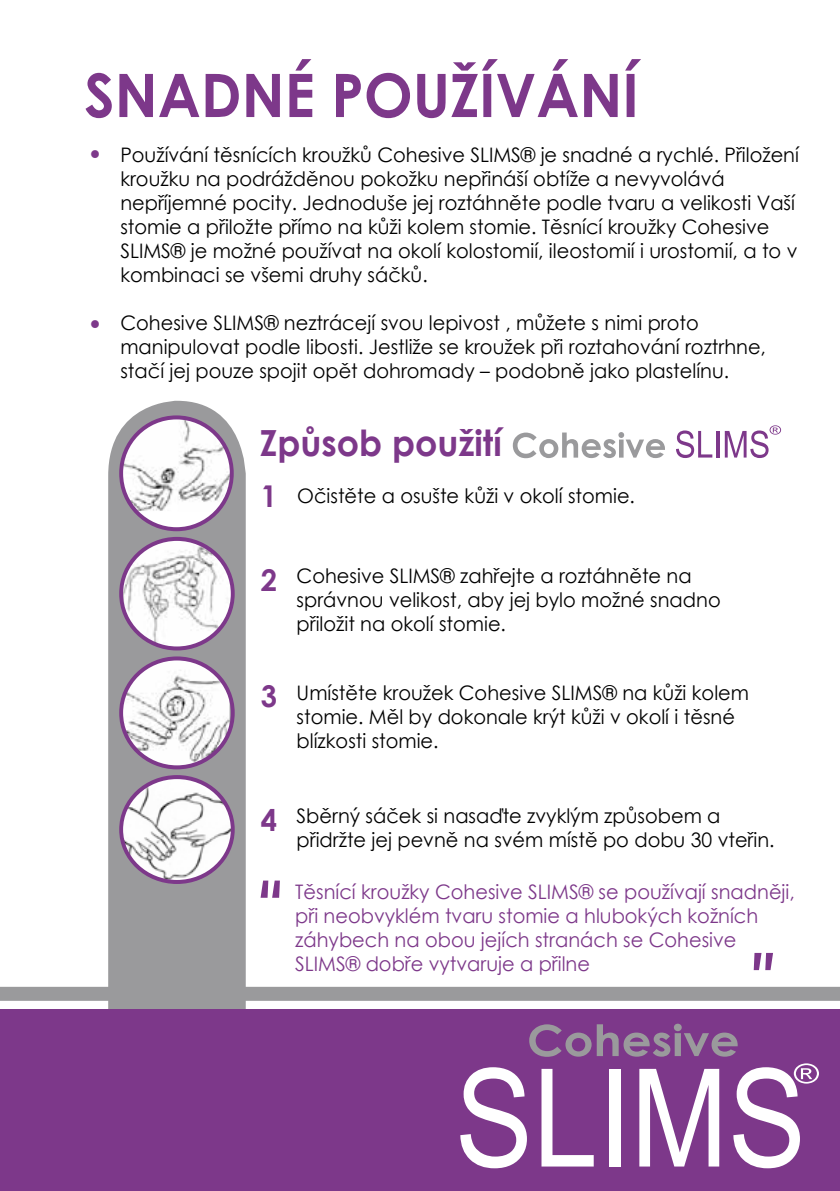
<style>
.page{position:relative;width:840px;height:1191px;background:#fff}
.page>*{position:absolute;margin:0;border:0;box-sizing:border-box;transform-origin:0 0}
.t1{font:80px "Agfa Rotis Sans Serif";color:#7d388a}
.t2{font:700 60px "Century Gothic";color:#7d388a}
.t3{font:700 36px "Century Gothic";color:#7d388a}
.t4{font:700 30px "Century Gothic";color:#7d388a}
.t5{font:22px "Agfa Rotis Sans Serif";color:#7d388a}
.t6{font:20px/24px "Century Gothic";color:#000}
.t7{font:20px/24px "Century Gothic";color:#7d388a}
</style>
<div class="page">
<svg style="left:108px;top:401px;width:137px;height:608px;background:#9f9fa1"></svg>
<div style="left:121px;top:417px;width:111px;height:112px;background:#fff;border-radius:50%"></div>
<img style="left:121px;top:417px;width:111px;height:94px">
<div style="left:119px;top:415px;width:115px;height:116px;border:4px solid #7d388a;border-radius:50%"></div>
<img style="left:121px;top:777px;width:112px;height:105px">
<div style="left:119px;top:775px;width:115px;height:109px;border:4px solid #7d388a;border-radius:50%"></div>
<img style="left:121px;top:539px;width:112px;height:109px">
<div style="left:119px;top:537px;width:115px;height:113px;border:4px solid #7d388a;border-radius:50%"></div>
<img style="left:121px;top:658px;width:108px;height:109px">
<div style="left:119px;top:656px;width:115px;height:113px;border:4px solid #7d388a;border-radius:50%"></div>
<div style="left:0;top:1009px;width:839px;height:182px;background:#7d388a"></div>
<div style="left:0;top:987px;width:839px;height:13px;background:#9a9a9c"></div>
<svg style="left:512px;top:432px;width:152px;height:26px"></svg>
<svg style="left:676px;top:430px;width:36px;height:28px"></svg>
<hr style="left:716px;top:431px;width:3px;height:26px;background:#7d388a">
<svg style="left:724px;top:425px;width:56px;height:33px"></svg>
<svg style="left:529px;top:1023px;width:208px;height:33px"></svg>
<svg style="left:460px;top:1067px;width:66px;height:101px"></svg>
<svg style="left:541px;top:1068px;width:52px;height:98px"></svg>
<div style="left:609px;top:1068px;width:11px;height:98px;background:#fff"></div>
<svg style="left:639px;top:1068px;width:79px;height:98px"></svg>
<svg style="left:733px;top:1063px;width:85px;height:105px"></svg>
<h2 class="t2" style="left:84px;top:50px;width:555px">SNADNÉ POUŽÍVÁNÍ</h2>
<p class="t5" style="left:90px;top:142px;width:12px">•</p>
<p class="t5" style="left:90px;top:311px;width:12px">•</p>
<p class="t6" style="left:120px;top:142px;width:679px">Používání těsnících kroužků Cohesive SLIMS® je snadné a rychlé. Přiložení kroužku na podrážděnou pokožku nepřináší obtíže a nevyvolává nepříjemné pocity. Jednoduše jej roztáhněte podle tvaru a velikosti Vaší stomie a přiložte přímo na kůži kolem stomie. Těsnící kroužky Cohesive SLIMS® je možné používat na okolí kolostomií, ileostomií i urostomií, a to v kombinaci se všemi druhy sáčků.</p>
<p class="t6" style="left:120px;top:310px;width:646px">Cohesive SLIMS® neztrácejí svou lepivost , můžete s nimi proto manipulovat podle libosti. Jestliže se kroužek při roztahování roztrhne, stačí jej pouze spojit opět dohromady – podobně jako plastelínu.</p>
<h3 class="t3" style="left:260px;top:416px;width:243px">Způsob použití</h3>
<h3 class="t4" style="left:261px;top:474px;width:18px">1</h3>
<p class="t6" style="left:297px;top:484px;width:339px">Očistěte a osušte kůži v okolí stomie.</p>
<h3 class="t4" style="left:261px;top:557px;width:18px">2</h3>
<h3 class="t4" style="left:261px;top:673px;width:18px">3</h3>
<p class="t6" style="left:296px;top:563px;width:425px">Cohesive SLIMS® zahřejte a roztáhněte na správnou velikost, aby jej bylo možné snadno přiložit na okolí stomie.</p>
<p class="t6" style="left:296px;top:680px;width:453px">Umístěte kroužek Cohesive SLIMS® na kůži kolem stomie. Měl by dokonale krýt kůži v okolí i těsné blízkosti stomie.</p>
<h3 class="t4" style="left:261px;top:797px;width:18px">4</h3>
<h1 class="t1" style="left:256px;top:861px;width:29px">“</h1>
<p class="t6" style="left:296px;top:803px;width:479px">Sběrný sáček si nasaďte zvyklým způsobem a přidržte jej pevně na svém místě po dobu 30 vteřin.</p>
<p class="t7" style="left:295px;top:879px;width:500px">Těsnící kroužky Cohesive SLIMS® se používají snadněji, při neobvyklém tvaru stomie a hlubokých kožních záhybech na obou jejích stranách se Cohesive SLIMS® dobře vytvaruje a přilne</p>
<h1 class="t1" style="left:749px;top:934px;width:29px">”</h1>
</div>
